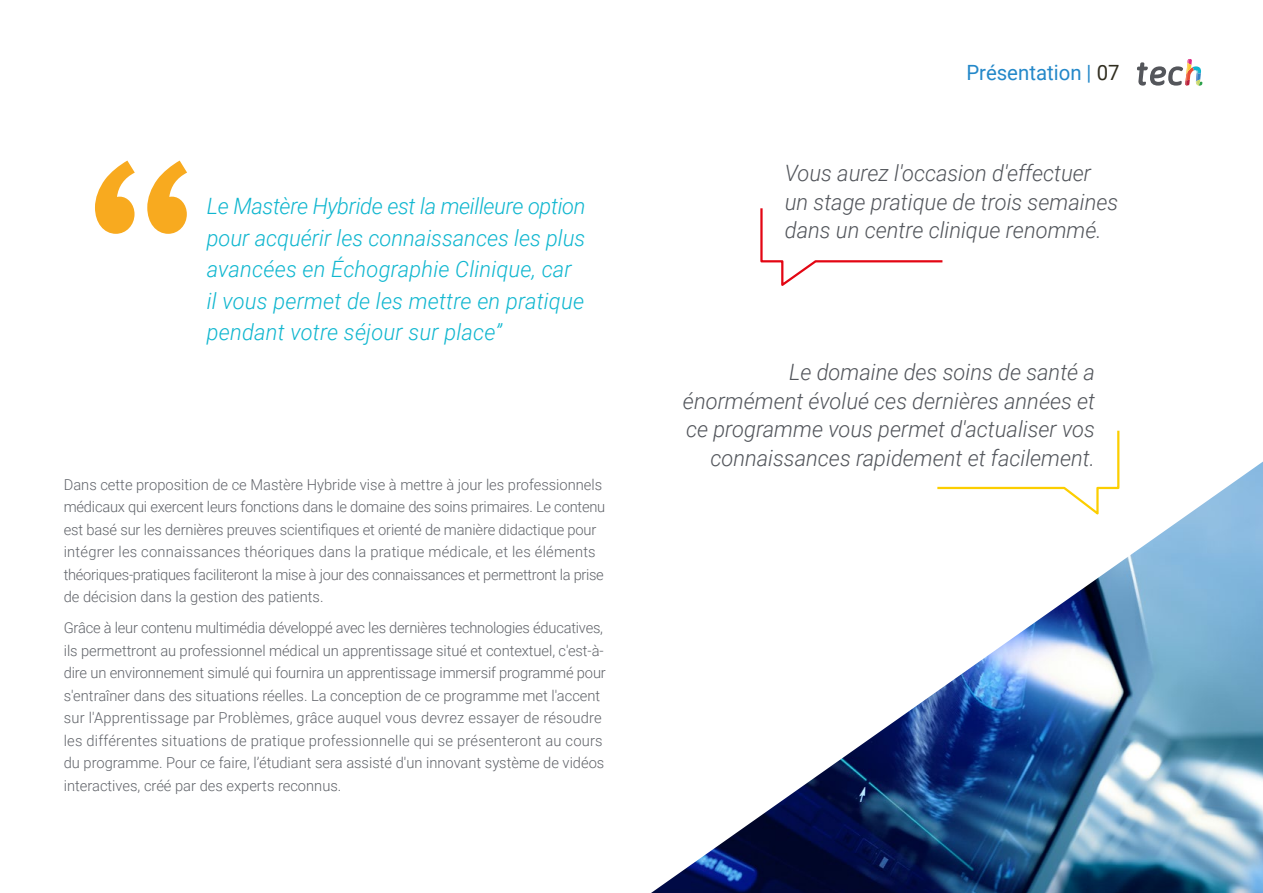
<style>
.page{position:relative;width:1263px;height:893px;background:#fff}
.page>*{position:absolute;margin:0;border:0;box-sizing:border-box;transform-origin:0 0}
.t1{font:italic 300 22.5px/28.5px "Roboto";color:#52555b}
.t2{font:italic 300 22.5px/31.5px "Roboto";letter-spacing:.005em;color:#0fb6cf}
.t3{font:21px "Roboto";color:#2488c9}
.t4{font:300 15px/22.5px "Roboto";letter-spacing:-.005em;color:#61646a}
.s1{color:#312e20}
</style>
<div class="page">
<svg style="left:1137px;top:59px;width:65px;height:27px"></svg>
<img style="left:651px;top:462px;width:612px;height:431px">
<svg style="left:760px;top:208px;width:183px;height:78px"></svg>
<svg style="left:935px;top:430px;width:185px;height:88px"></svg>
<svg style="left:95px;top:161px;width:92px;height:73px"></svg>
<h1 class="t2" style="left:207px;top:189px;width:380px">Le Mastère Hybride est la meilleure option pour acquérir les connaissances les plus avancées en Échographie Clinique, car il vous permet de les mettre en pratique pendant votre séjour sur place”</h1>
<p class="t4" style="left:64px;top:472px;width:543px">Dans cette proposition de ce Mastère Hybride vise à mettre à jour les professionnels médicaux qui exercent leurs fonctions dans le domaine des soins primaires. Le contenu est basé sur les dernières preuves scientifiques et orienté de manière didactique pour intégrer les connaissances théoriques dans la pratique médicale, et les éléments théoriques-pratiques faciliteront la mise à jour des connaissances et permettront la prise de décision dans la gestion des patients.</p>
<p class="t4" style="left:64px;top:616px;width:544px">Grâce à leur contenu multimédia développé avec les dernières technologies éducatives, ils permettront au professionnel médical un apprentissage situé et contextuel, c'est-à&shy;dire un environnement simulé qui fournira un apprentissage immersif programmé pour s'entraîner dans des situations réelles. La conception de ce programme met l'accent sur l'Apprentissage par Problèmes, grâce auquel vous devrez essayer de résoudre les différentes situations de pratique professionnelle qui se présenteront au cours du programme. Pour ce faire, l’étudiant sera assisté d'un innovant système de vidéos interactives, créé par des experts reconnus.</p>
<h2 class="t3" style="left:966px;top:57px;width:155px">Présentation | <span class="s1">07</span></h2>
<h1 class="t1" style="left:785px;top:158px;width:335px">Vous aurez l'occasion d'effectuer un stage pratique de trois semaines dans un centre clinique renommé.</h1>
<h1 class="t1" style="left:683px;top:357px;width:414px;text-align:right">Le domaine des soins de santé a énormément évolué ces dernières années et ce programme vous permet d'actualiser vos connaissances rapidement et facilement.</h1>
</div>
